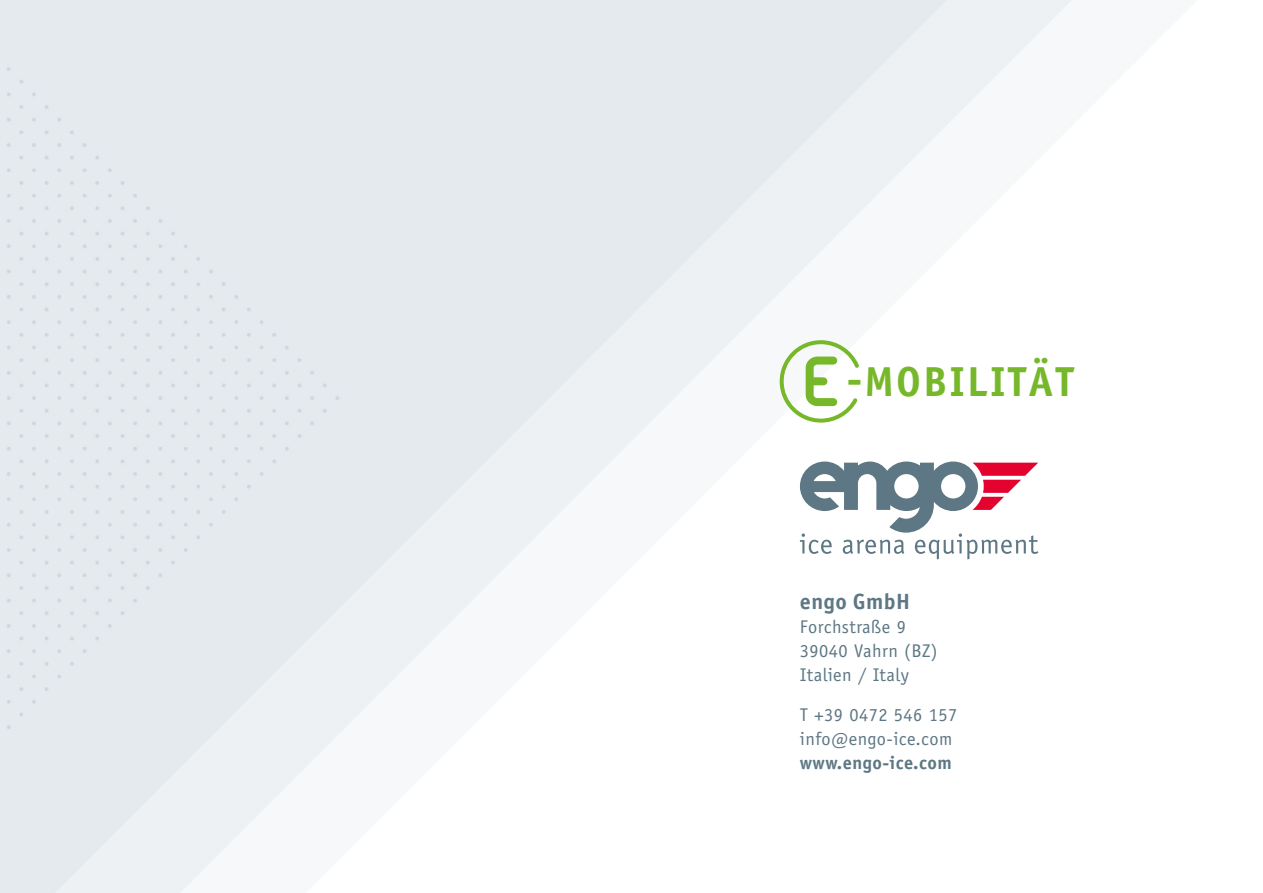
<style>
.page{position:relative;width:1263px;height:893px;background:#fff}
.page>*{position:absolute;margin:0;border:0;box-sizing:border-box;transform-origin:0 0}
.t1{font:700 42px "Officina Sans";letter-spacing:.05em;color:#76b82a}
.t2{font:700 22.05px "Officina Sans";letter-spacing:.025em;color:#5d7784}
.t3{font:18.45px/24px "Officina Sans";letter-spacing:.025em;color:#5d7784}
.t4{font:700 18.45px "Officina Sans";letter-spacing:.025em;color:#5d7784}
</style>
<div class="page">
<img style="left:0;top:0;width:1072px;height:893px">
<svg style="left:780px;top:340px;width:79px;height:83px"></svg>
<svg style="left:800px;top:461px;width:238px;height:98px"></svg>
<h1 class="t1" style="left:847px;top:356px;width:229px">-MOBILITÄT</h1>
<p class="t2" style="left:800px;top:587px;width:112px">engo GmbH</p>
<p class="t3" style="left:800px;top:614px;width:139px">Forchstraße 9<br>39040 Vahrn (BZ)<br>Italien / Italy</p>
<p class="t3" style="left:800px;top:703px;width:159px">T +39 0472 546 157 info@engo-ice.com</p>
<p class="t4" style="left:800px;top:751px;width:153px">www.engo-ice.com</p>
</div>
